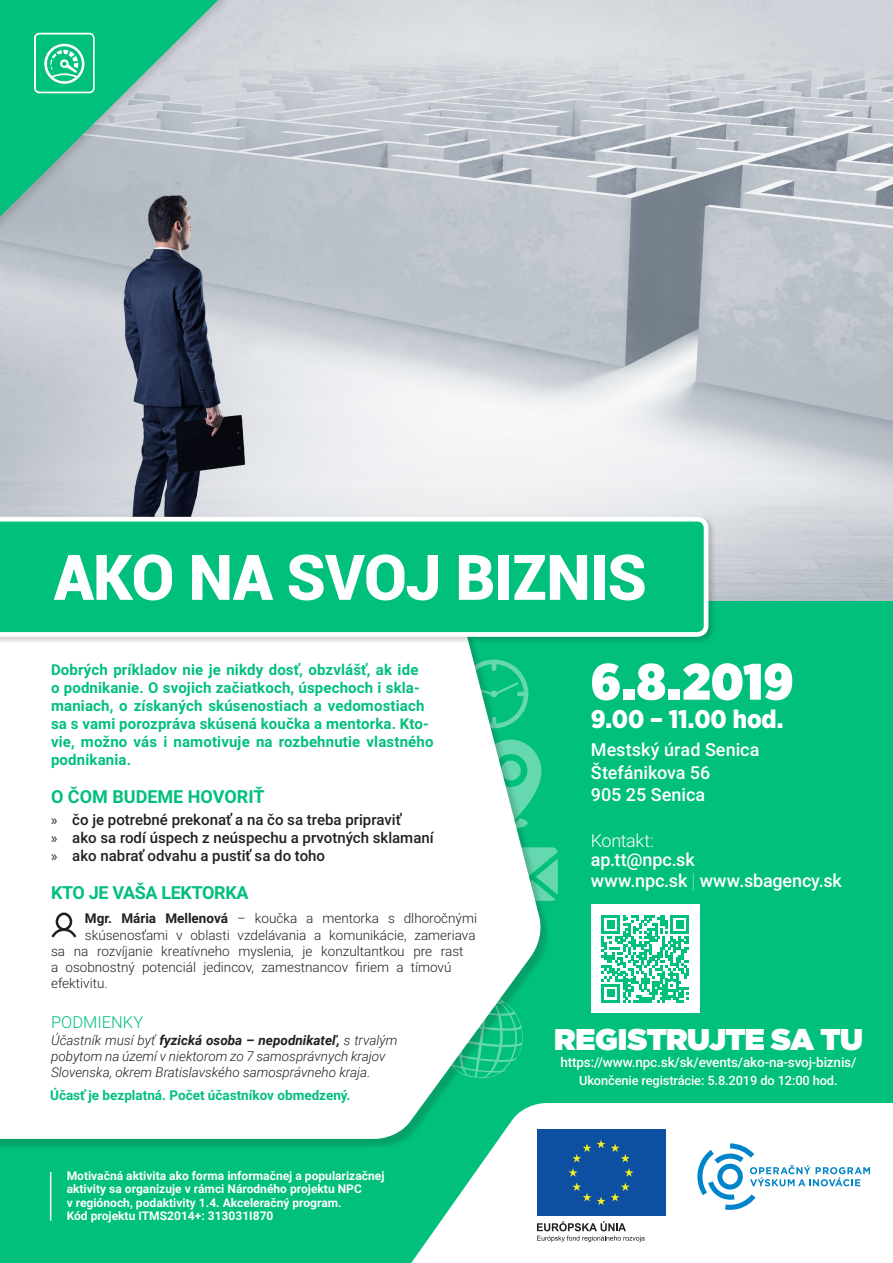
<style>
.page{position:relative;width:893px;height:1263px;background:#fff}
.page>*{position:absolute;margin:0;border:0;box-sizing:border-box;transform-origin:0 0}
.t1{font:900 63px "Roboto";letter-spacing:-.015em;color:#fff}
.t2{font:900 51px "Gotham Narrow";color:#fff}
.t3{font:900 30px "Gotham";letter-spacing:-.02em;color:#fff}
.t4{font:900 25.5px "Gotham Narrow";letter-spacing:-.005em;color:#fff}
.t5{font:500 18px "Roboto";color:#fff}
.t6{font:700 18px "Roboto";letter-spacing:-.015em;color:#00c07b}
.t7{font:300 18px "Roboto";letter-spacing:-.02em;color:#fff}
.t8{font:300 16.5px "Roboto";color:#00c07b}
.t9{font:700 15px/18px "Roboto";letter-spacing:.01em;color:#00c07b}
.t10{font:500 15px "Roboto";color:#231f20}
.t11{font:300 13.5px "Roboto";color:#231f20}
.t12{font:italic 300 13.5px/16.2px "Roboto";color:#231f20}
.t13{font:500 13.5px "Roboto";letter-spacing:-.01em;color:#fff}
.t14{font:700 13.5px "Roboto";color:#00c07b}
.t15{font:500 12.9px "Roboto";letter-spacing:-.01em;color:#fff}
.t16{font:700 12px/13.5px "Roboto";color:#fff}
.s1{font-family:"Myriad Pro";font-weight:400}
.s2{font-weight:700}
.s3{font-family:"Helvetica Neue LT Com";font-weight:200}
</style>
<div class="page">
<img style="left:0;top:0;width:893px;height:602px">
<div style="left:0;top:602px;width:893px;height:661px;background:#00c07b"></div>
<svg style="left:411px;top:1103px;width:482px;height:160px;background:#e5f8f1"></svg>
<svg style="left:697px;top:1143px;width:173px;height:67px;background:#d5ebf6"></svg>
<div style="left:537px;top:1129px;width:128px;height:87px;background:#0d50a1"></div>
<svg style="left:597px;top:1140px;width:8px;height:8px"></svg>
<svg style="left:572px;top:1143px;width:19px;height:19px"></svg>
<svg style="left:569px;top:1168px;width:22px;height:33px"></svg>
<svg style="left:597px;top:1197px;width:8px;height:8px"></svg>
<svg style="left:611px;top:1168px;width:22px;height:33px"></svg>
<svg style="left:611px;top:1143px;width:19px;height:19px"></svg>
<svg style="left:537px;top:1221px;width:108px;height:21px;background:#cdcdcd"></svg>
<svg style="left:551px;top:847px;width:7px;height:54px"></svg>
<hr style="left:50px;top:1172px;width:1px;height:48px;background:#fff">
<div style="left:0;top:529px;width:551px;height:620px;background:#231f20;opacity:.2"></div>
<svg style="left:0;top:645px;width:545px;height:494px;background:#e8f8f3"></svg>
<div style="left:0;top:0;width:242px;height:243px;background:#231f20;opacity:.17"></div>
<svg style="left:0;top:0;width:218px;height:217px;background:#62bea2"></svg>
<div style="left:0;top:515px;width:716px;height:130px;background:#231f20;opacity:.21"></div>
<svg style="left:0;top:517px;width:708px;height:120px"></svg>
<div style="left:591px;top:904px;width:109px;height:109px;background:#fff"></div>
<svg style="left:601px;top:915px;width:88px;height:88px"></svg>
<svg style="left:34px;top:33px;width:61px;height:60px"></svg>
<svg style="left:51px;top:912px;width:25px;height:25px"></svg>
<p class="t1" style="left:54px;top:533px;width:595px">AKO NA SVOJ BIZNIS</p>
<p class="t9" style="left:51px;top:660px;width:384px">Dobrých príkladov nie je nikdy dosť, obzvlášť, ak ide<br>o podnikanie. O svojich začiatkoch, úspechoch i skla&shy;maniach, o získaných skúsenostiach a vedomostiach sa s vami porozpráva skúsená koučka a mentorka. Kto&shy;vie, možno vás i namotivuje na rozbehnutie vlastného podnikania.</p>
<p class="t6" style="left:51px;top:784px;width:215px">O ČOM BUDEME HOVORIŤ</p>
<p class="t10" style="left:51px;top:809px;width:351px"><span class="s1">»</span> čo je potrebné prekonať a na čo sa treba pripraviť</p>
<p class="t10" style="left:51px;top:827px;width:384px"><span class="s1">»</span> ako sa rodí úspech z neúspechu a prvotných sklamaní</p>
<p class="t10" style="left:51px;top:845px;width:276px"><span class="s1">»</span> ako nabrať odvahu a pustiť sa do toho</p>
<p class="t6" style="left:51px;top:880px;width:199px">KTO JE VAŠA LEKTORKA</p>
<p class="t11" style="left:85px;top:909px;width:394px"><span class="s2">Mgr. Mária Mellenová</span> – koučka a mentorka s dlhoročnými</p>
<p class="t11" style="left:85px;top:925px;width:392px">skúsenosťami v oblasti vzdelávania a komunikácie, zameriava</p>
<p class="t11" style="left:51px;top:941px;width:414px">sa na rozvíjanie kreatívneho myslenia, je konzultantkou pre rast</p>
<p class="t11" style="left:51px;top:958px;width:402px">a osobnostný potenciál jedincov, zamestnancov firiem a tímovú</p>
<p class="t11" style="left:51px;top:974px;width:58px">efektivitu.</p>
<p class="t8" style="left:51px;top:1011px;width:94px">PODMIENKY</p>
<p class="t12" style="left:51px;top:1031px;width:348px">Účastník musí byť <span class="s2">fyzická osoba – nepodnikateľ,</span> s trvalým pobytom na území v niektorom zo 7 samosprávnych krajov<br>Slovenska, okrem Bratislavského samosprávneho kraja.</p>
<p class="t14" style="left:50px;top:1086px;width:302px">Účasť je bezplatná. Počet účastníkov obmedzený.</p>
<p class="t16" style="left:67px;top:1168px;width:319px">Motivačná aktivita ako forma informačnej a popularizačnej aktivity sa organizuje v rámci Národného projektu NPC<br>v regiónoch, podaktivity 1.4. Akceleračný program.</p>
<p class="t16" style="left:67px;top:1209px;width:208px">Kód projektu ITMS2014+: 313031I870</p>
<p class="t2" style="left:591px;top:647px;width:204px">6.8.2019</p>
<p class="t4" style="left:591px;top:702px;width:194px">9.00 – 11.00 hod.</p>
<p class="t5" style="left:591px;top:737px;width:170px">Mestský úrad Senica</p>
<p class="t5" style="left:591px;top:759px;width:121px">Štefánikova 56</p>
<p class="t5" style="left:591px;top:782px;width:116px">905 25 Senica</p>
<p class="t7" style="left:591px;top:828px;width:65px">Kontakt:</p>
<p class="t5" style="left:591px;top:847px;width:105px">ap.tt@npc.sk</p>
<p class="t5" style="left:591px;top:868px;width:253px">www.npc.sk <span class="s3">|</span> www.sbagency.sk</p>
<p class="t3" style="left:554px;top:1018px;width:310px">REGISTRUJTE SA TU</p>
<p class="t13" style="left:560px;top:1052px;width:298px">https://www.npc.sk/sk/events/ako-na-svoj-biznis/</p>
<p class="t15" style="left:579px;top:1071px;width:260px">Ukončenie registrácie: 5.8.2019 do 12:00 hod.</p>
</div>
